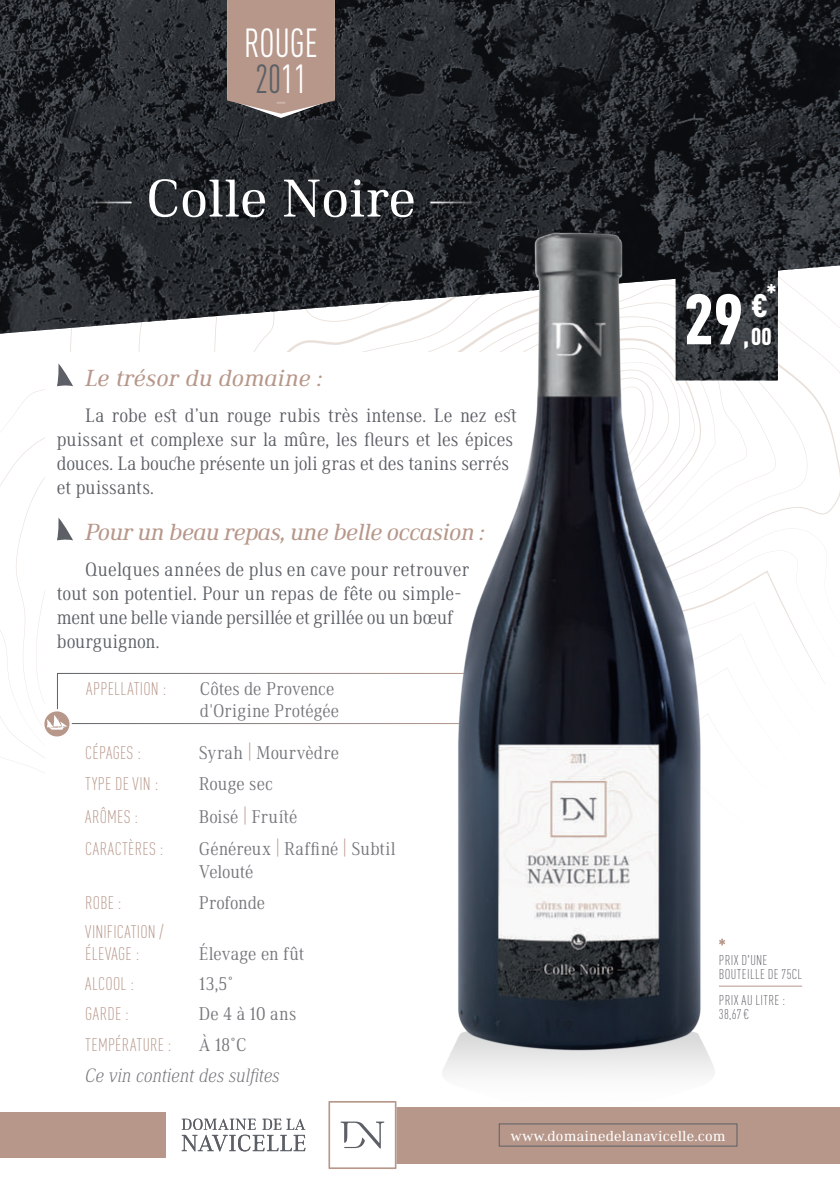
<style>
.page{position:relative;width:840px;height:1192px;background:#fff}
.page>*{position:absolute;margin:0;border:0;box-sizing:border-box;transform-origin:0 0}
.t1{font:900 70px "DIN Cond";color:#fff}
.t2{font:54.8px "Ethos";color:#fff}
.t3{font:40px/36px "DIN Cond";color:#fff;scale:.9 1}
.t4{font:italic 24px "Ethos";letter-spacing:-.02em;color:#b7978a}
.t5{font:italic 24px "Ethos";color:#b7978a}
.t6{font:900 24px "DIN Cond";color:#fff}
.t7{font:300 condensed 20px/24px "Ethos";letter-spacing:.005em;color:#5c6066}
.t8{font:italic 100 condensed 20px "Ethos";letter-spacing:-.01em;color:#75777b}
.t9{font:300 condensed 19px/22.8px "Ethos";letter-spacing:.005em;color:#75777b}
.t10{font:300 18px/22.8px "DIN Cond";letter-spacing:.01em;color:#b7978a}
.t11{font:15px "Ethos";letter-spacing:.01em;color:#fff}
.t12{font:300 14px/14px "DIN Cond";letter-spacing:.025em;color:#5c6066}
.s1{color:#5c6066}
.s2{font-family:"DIN Cond";font-stretch:normal;font-size:21px;color:#b7978a}
</style>
<div class="page">
<svg style="left:0;top:0;width:840px;height:352px;background:#2d3034"></svg>
<div style="left:0;top:1111px;width:165px;height:46px;background:#b7978a"></div>
<svg style="left:227px;top:0;width:108px;height:118px;background:#ac8f84"></svg>
<svg style="left:182px;top:1118px;width:119px;height:32px"></svg>
<hr style="left:82px;top:201px;width:50px;height:2px;background:#fff">
<svg style="left:57px;top:363px;width:16px;height:23px"></svg>
<svg style="left:57px;top:517px;width:16px;height:23px"></svg>
<div style="left:57px;top:672px;width:443px;height:51px;border:1px solid #fff"></div>
<img style="left:301px;top:166px;width:539px;height:1003px">
<svg style="left:43px;top:709px;width:28px;height:28px"></svg>
<div style="left:43px;top:709px;width:28px;height:28px;border:2px solid #fff;border-radius:50%"></div>
<svg style="left:47px;top:714px;width:21px;height:15px"></svg>
<div style="left:43px;top:709px;width:28px;height:29px;border:1px solid #fff;border-radius:50%"></div>
<hr style="left:719px;top:985px;width:83px;height:1px;background:#b7978a">
<svg style="left:719px;top:938px;width:6px;height:7px"></svg>
<h3 class="t3" style="left:244px;top:25px;width:83px">ROUGE<br><span class="s1">20</span>11</h3>
<h2 class="t2" style="left:146px;top:166px;width:271px">Colle Noire</h2>
<p class="t5" style="left:85px;top:364px;width:239px">Le trésor du domaine :</p>
<p class="t7" style="left:57px;top:403px;width:462px;text-indent:28px">La robe est d’un rouge rubis très intense. Le nez est puissant et complexe sur la mûre, les fleurs et les épices douces. La bouche présente un joli gras et des tanins serrés et puissants.</p>
<p class="t4" style="left:85px;top:518px;width:401px">Pour un beau repas, une belle occasion :</p>
<p class="t7" style="left:57px;top:557px;width:413px;text-indent:28px">Quelques années de plus en cave pour retrouver tout son potentiel. Pour un repas de fête ou simple&shy;ment une belle viande persillée et grillée ou un bœuf bourguignon.</p>
<p class="t10" style="left:86px;top:676px;width:81px">APPELLATION :</p>
<p class="t9" style="left:200px;top:676px;width:141px">Côtes de Provence d'Origine Protégée</p>
<p class="t10" style="left:85px;top:741px;width:57px">CÉPAGES :</p>
<p class="t9" style="left:199px;top:741px;width:142px">Syrah <span class="s2">|</span> Mourvèdre</p>
<p class="t10" style="left:85px;top:772px;width:74px">TYPE DE VIN :</p>
<p class="t9" style="left:199px;top:772px;width:76px">Rouge sec</p>
<p class="t10" style="left:85px;top:804px;width:54px">ARÔMES :</p>
<p class="t9" style="left:199px;top:804px;width:100px">Boisé <span class="s2">|</span> Fruité</p>
<p class="t10" style="left:85px;top:837px;width:80px">CARACTÈRES :</p>
<p class="t9" style="left:199px;top:836px;width:198px">Généreux <span class="s2">|</span> Raffiné <span class="s2">|</span> Subtil<br>Velouté</p>
<p class="t10" style="left:85px;top:890px;width:38px">ROBE :</p>
<p class="t9" style="left:199px;top:890px;width:68px">Profonde</p>
<p class="t10" style="left:85px;top:919px;width:80px">VINIFICATION /<br>ÉLEVAGE :</p>
<p class="t9" style="left:199px;top:942px;width:107px">Élevage en fût</p>
<p class="t10" style="left:85px;top:972px;width:50px">ALCOOL :</p>
<p class="t9" style="left:199px;top:972px;width:36px">13,5°</p>
<p class="t10" style="left:85px;top:1002px;width:45px">GARDE :</p>
<p class="t9" style="left:199px;top:1002px;width:99px">De 4 à 10 ans</p>
<p class="t10" style="left:85px;top:1033px;width:88px">TEMPÉRATURE :</p>
<p class="t9" style="left:199px;top:1033px;width:49px">À 18°C</p>
<p class="t8" style="left:85px;top:1063px;width:196px">Ce vin contient des sulfites</p>
<p class="t6" style="left:766px;top:277px;width:12px">*</p>
<h1 class="t1" style="left:684px;top:275px;width:86px">29 <sup>€</sup></h1>
<p class="t6" style="left:743px;top:322px;width:30px">,00</p>
<p class="t12" style="left:719px;top:952px;width:85px">PRIX D'UNE<br>BOUTEILLE DE 75CL</p>
<p class="t12" style="left:719px;top:992px;width:68px">PRIX AU LITRE :<br>38,67€</p>
<p class="t11" style="left:510px;top:1126px;width:216px">www.domainedelanavicelle.com</p>
</div>
